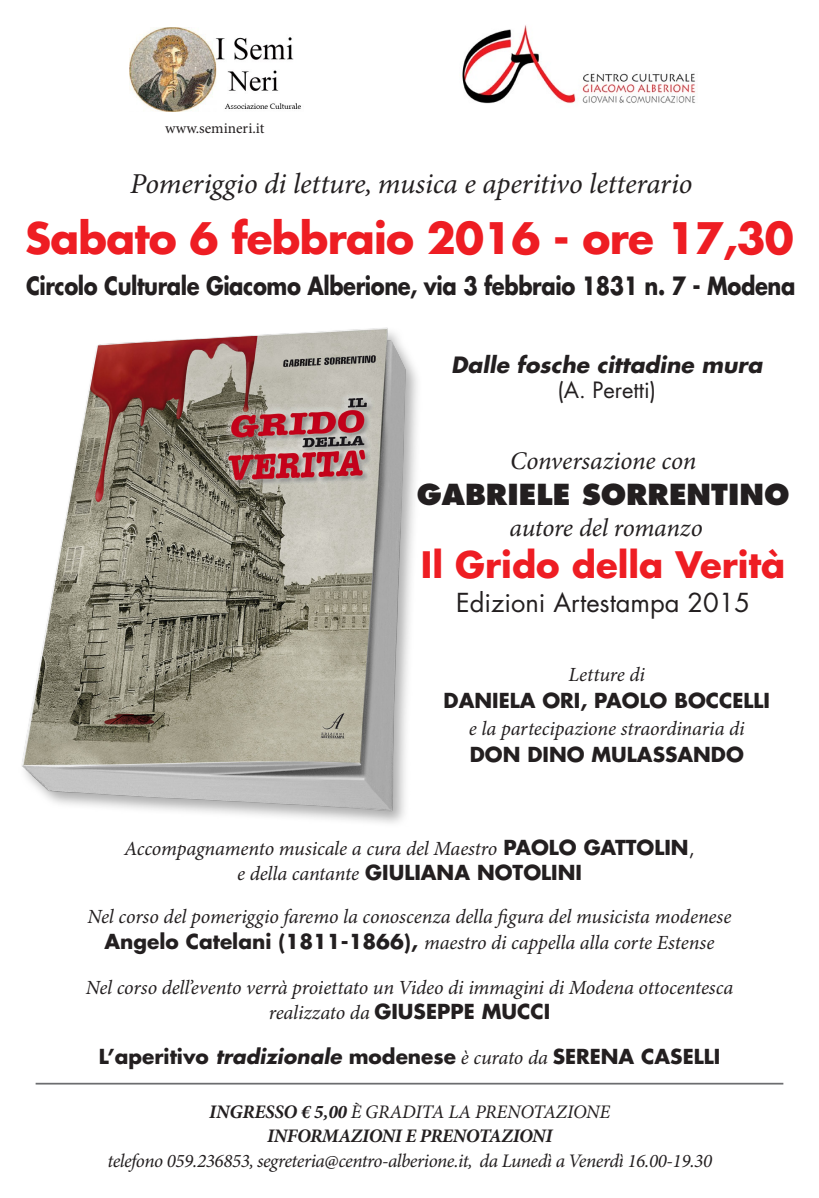
<style>
.page{position:relative;width:819px;height:1198px;background:#fff}
.page>*{position:absolute;margin:0;border:0;box-sizing:border-box;transform-origin:0 0}
.t1{font:700 42.26px "Futura";letter-spacing:-.02em;color:#ee1d23}
.t2{font:700 35.52px "Futura";color:#ee1d23}
.t3{font:italic 28.88px "Minion Pro";letter-spacing:-.005em;color:#231f20}
.t4{font:800 28.18px "Futura";color:#231f20}
.t5{font:italic 25.46px "Minion Pro";letter-spacing:-.005em;color:#231f20}
.t6{font:25.46px "Futura";color:#231f20}
.t7{font:700 24.5px "Futura";letter-spacing:-.02em;color:#231f20;scale:.86 1}
.t8{font:italic 700 21.88px "Futura";color:#231f20}
.t9{font:21.88px "Futura";color:#231f20}
.t10{font:italic 20.12px/25.4px "Minion Pro";letter-spacing:-.005em;color:#231f20;text-align:center}
.t11{font:700 20.12px "Futura";color:#231f20}
.t12{font:italic 19.16px "Minion Pro";letter-spacing:-.025em;color:#231f20}
.t13{font:italic 700 19.16px/24.5px "Minion Pro";letter-spacing:-.02em;color:#231f20;text-align:center}
.t14{font:15.22px "Minion Pro";color:#231f20}
.s1{font-family:"Futura";font-weight:700;font-style:normal}
.s2{font-family:"Futura";font-style:normal}
.s3{font-family:"Minion Pro";font-weight:400;font-style:italic}
.s4{font-style:italic}
.s5{font-weight:400}
</style>
<div class="page">
<hr style="left:36px;top:1083px;width:747px;height:2px;background:#6c6d70">
<img style="left:21px;top:327px;width:397px;height:496px">
<img style="left:462px;top:25px;width:234px;height:79px">
<img style="left:129px;top:28px;width:172px;height:84px">
<p class="t14" style="left:165px;top:118px;width:101px">www.semineri.it</p>
<h3 class="t3" style="left:130px;top:166px;width:563px">Pomeriggio di letture, musica e aperitivo letterario</h3>
<h1 class="t1" style="left:25px;top:209px;width:770px">Sabato 6 febbraio 2016 - ore 17,30</h1>
<p class="t7" style="left:26px;top:269px;width:896px">Circolo Culturale Giacomo Alberione, via 3 febbraio 1831 n. 7 - Modena</p>
<p class="t8" style="left:451px;top:349px;width:313px">Dalle fosche cittadine mura</p>
<p class="t9" style="left:557px;top:375px;width:100px">(A. Peretti)</p>
<p class="t5" style="left:510px;top:445px;width:188px">Conversazione con</p>
<h3 class="t4" style="left:417px;top:477px;width:374px">GABRIELE SORRENTINO</h3>
<p class="t5" style="left:509px;top:512px;width:194px">autore del romanzo</p>
<h2 class="t2" style="left:421px;top:540px;width:366px">Il Grido della Verità</h2>
<p class="t6" style="left:456px;top:585px;width:295px">Edizioni Artestampa 2015</p>
<p class="t10" style="left:568px;top:662px;width:78px">Letture di</p>
<p class="t11" style="left:443px;top:686px;width:328px">DANIELA ORI, PAOLO BOCCELLI</p>
<p class="t10" style="left:469px;top:717px;width:277px">e la partecipazione straordinaria di</p>
<p class="t11" style="left:469px;top:740px;width:276px">DON DINO MULASSANDO</p>
<p class="t10" style="left:124px;top:836px;width:572px">Accompagnamento musicale a cura del Maestro <span class="s1">PAOLO GATTOLIN</span><span class="s2">,</span></p>
<p class="t11" style="left:237px;top:858px;width:346px"><span class="s3">e della cantante</span> GIULIANA NOTOLINI</p>
<p class="t10" style="left:88px;top:905px;width:645px">Nel corso del pomeriggio faremo la conoscenza della figura del musicista modenese<br><span class="s1">Angelo Catelani (1811-1866),</span> maestro di cappella alla corte Estense</p>
<p class="t10" style="left:86px;top:976px;width:649px">Nel corso dell’evento verrà proiettato un Video di immagini di Modena ottocentesca</p>
<p class="t11" style="left:269px;top:998px;width:283px"><span class="s3">realizzato da</span> GIUSEPPE MUCCI</p>
<p class="t11" style="left:99px;top:1043px;width:623px">L’aperitivo <span class="s4">tradizionale</span> modenese <span class="s3">è curato da</span> SERENA CASELLI</p>
<p class="t13" style="left:209px;top:1099px;width:402px">INGRESSO € 5,00 <span class="s5">È GRADITA LA PRENOTAZIONE<br></span>INFORMAZIONI E PRENOTAZIONI</p>
<p class="t12" style="left:107px;top:1149px;width:606px">telefono 059.236853, segreteria@centro-alberione.it, da Lunedì a Venerdì 16.00-19.30</p>
</div>
